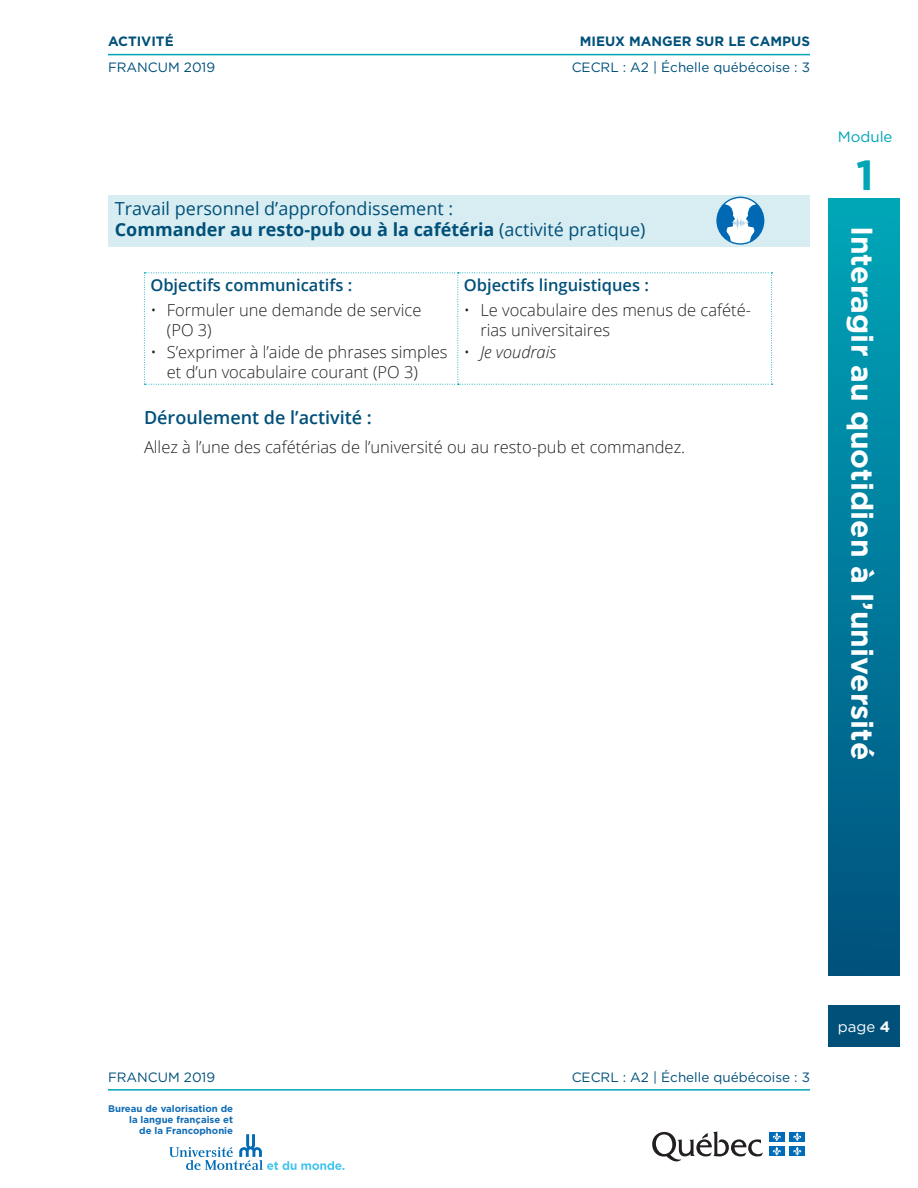
<style>
.page{position:relative;width:918px;height:1188px;background:#fff}
.page>*{position:absolute;margin:0;border:0;box-sizing:border-box;transform-origin:0 0}
.t1{font:700 42px "Gotham HTF";color:#00a5b6}
.t2{font:700 30px "Gotham HTF";color:#fff}
.t3{font:18px/21.6px "Open Sans";color:#00507a}
.t4{font:600 18px "Open Sans";color:#00507a}
.t5{font:300 16.5px/19.8px "Open Sans";color:#231f20}
.t6{font:600 16.5px "Open Sans";color:#00507a}
.t7{font:italic 300 16.5px "Open Sans";color:#231f20}
.t8{font:15px "Gotham";color:#00a5b6}
.t9{font:15px "Gotham HTF";color:#fff}
.t10{font:13.5px "Gotham HTF";color:#00507a}
.t11{font:700 13.5px "Gotham HTF";color:#00507a}
.t12{font:700 9.6px/11.1px "Gotham";color:#0f6cb6;text-align:right}
.s1{font-weight:700}
.s2{font-style:normal}
</style>
<div class="page">
<div style="left:828px;top:1005px;width:72px;height:41px;background:#00507a"></div>
<svg style="left:652px;top:1131px;width:111px;height:31px"></svg>
<div style="left:769px;top:1132px;width:16px;height:10px;background:#006cb7"></div>
<svg style="left:773px;top:1132px;width:8px;height:9px"></svg>
<div style="left:789px;top:1132px;width:16px;height:10px;background:#006cb7"></div>
<svg style="left:793px;top:1132px;width:8px;height:9px"></svg>
<div style="left:769px;top:1146px;width:16px;height:10px;background:#006cb7"></div>
<svg style="left:773px;top:1147px;width:8px;height:9px"></svg>
<div style="left:789px;top:1146px;width:16px;height:10px;background:#006cb7"></div>
<svg style="left:793px;top:1147px;width:8px;height:9px"></svg>
<svg style="left:169px;top:1134px;width:175px;height:36px"></svg>
<div style="left:828px;top:198px;width:72px;height:778px;background:linear-gradient(to bottom,#00a6b9,#00507d)"></div>
<hr style="left:108px;top:54px;width:702px;height:1px;background:#00a5b6">
<hr style="left:108px;top:1089px;width:702px;height:2px;background:#00a5b6">
<div style="left:108px;top:195px;width:702px;height:52px;background:#d8edf1"></div>
<svg style="left:144px;top:272px;width:628px;height:113px"></svg>
<svg style="left:717px;top:197px;width:47px;height:47px"></svg>
<svg style="left:717px;top:204px;width:47px;height:39px;background:#82b5d9"></svg>
<div style="left:716px;top:197px;width:48px;height:48px;border:1px solid #0168b3;border-radius:50%"></div>
<p class="t11" style="left:108px;top:34px;width:67px">ACTIVITÉ</p>
<p class="t11" style="left:580px;top:34px;width:232px">MIEUX MANGER SUR LE CAMPUS</p>
<p class="t10" style="left:108px;top:59px;width:109px">FRANCUM 2019</p>
<p class="t10" style="left:572px;top:59px;width:240px">CECRL : A2 | Échelle québécoise : 3</p>
<p class="t3" style="left:115px;top:197px;width:532px">Travail personnel d’approfondissement :<br><span class="s1">Commander au resto-pub ou à la cafétéria</span> (activité pratique)</p>
<p class="t6" style="left:150px;top:274px;width:203px">Objectifs communicatifs :</p>
<p class="t5" style="left:167px;top:299px;width:256px;text-indent:-16px">• Formuler une demande de service (PO 3)</p>
<p class="t5" style="left:167px;top:342px;width:282px;text-indent:-16px">• S’exprimer à l’aide de phrases simples et d’un vocabulaire courant (PO 3)</p>
<p class="t6" style="left:464px;top:274px;width:187px">Objectifs linguistiques :</p>
<p class="t5" style="left:480px;top:299px;width:272px;text-indent:-16px">• Le vocabulaire des menus de cafété&shy;rias universitaires</p>
<p class="t7" style="left:464px;top:341px;width:94px"><span class="s2">•</span> Je voudrais</p>
<p class="t4" style="left:144px;top:405px;width:229px">Déroulement de l’activité :</p>
<p class="t5" style="left:144px;top:436px;width:543px">Allez à l’une des cafétérias de l’université ou au resto-pub et commandez.</p>
<p class="t8" style="left:838px;top:128px;width:56px">Module</p>
<h1 class="t1" style="left:856px;top:151px;width:19px">1</h1>
<h2 class="t2" style="left:879px;top:226px;width:536px;rotate:90deg">Interagir au quotidien à l’université</h2>
<p class="t10" style="left:108px;top:1069px;width:109px">FRANCUM 2019</p>
<p class="t10" style="left:572px;top:1069px;width:240px">CECRL : A2 | Échelle québécoise : 3</p>
<p class="t12" style="left:108px;top:1103px;width:126px">Bureau de valorisation de la langue française et<br>de la Francophonie</p>
<p class="t9" style="left:838px;top:1018px;width:54px">page <span class="s1">4</span></p>
</div>
